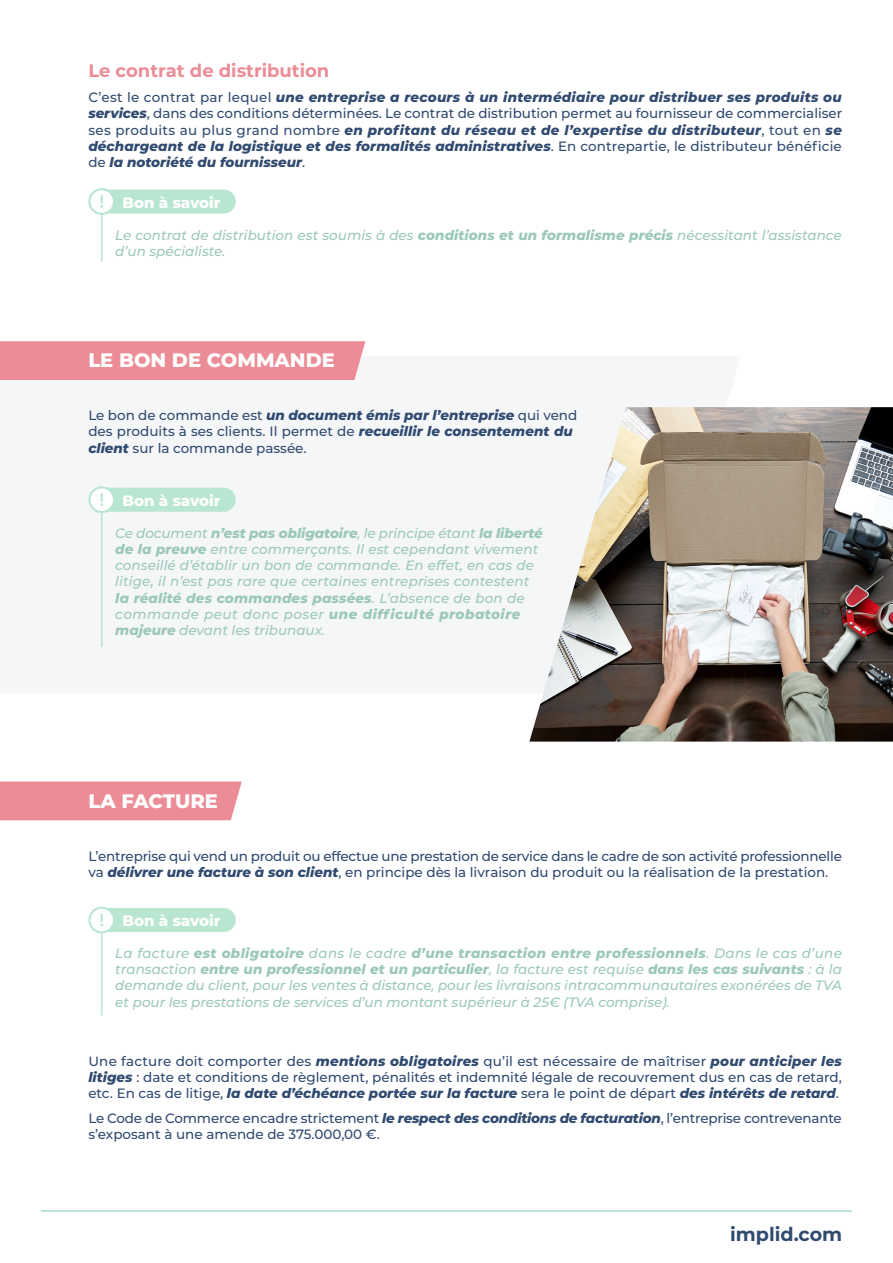
<style>
.page{position:relative;width:893px;height:1263px;background:#fff}
.page>*{position:absolute;margin:0;border:0;box-sizing:border-box;transform-origin:0 0}
.t1{font:800 19.5px "Montserrat";color:#fff}
.t2{font:700 19.05px "Montserrat";color:#304a70}
.t3{font:700 18px "Montserrat";color:#eb8c96}
.t4{font:800 15px "Montserrat";color:#fff}
.t5{font:italic 500 13.5px/16.2px "Montserrat";letter-spacing:.005em;color:#9bc8bb}
.t6{font:500 13.5px/16.2px "Montserrat";letter-spacing:-.01em;color:#304a70}
.t7{font:italic 800 13.5px/16.2px "Montserrat";color:#304a70;text-align:justify}
.s1{font-weight:500;font-style:normal}
.s2{font-weight:800}
.s3{font-weight:800;font-style:italic}
</style>
<div class="page">
<hr style="left:41px;top:1210px;width:811px;height:1px;background:#b8e6d1">
<div style="left:0;top:341px;width:365px;height:39px;background:#eb8c96"></div>
<div style="left:0;top:781px;width:242px;height:39px;background:#eb8c96"></div>
<hr style="left:101px;top:505px;width:1px;height:142px;background:#b8e6d1">
<div style="left:95px;top:488px;width:141px;height:24px;background:#b8e6d1;border-radius:12px"></div>
<svg style="left:88px;top:486px;width:27px;height:27px"></svg>
<hr style="left:101px;top:925px;width:1px;height:90px;background:#b8e6d1">
<div style="left:95px;top:908px;width:141px;height:24px;background:#b8e6d1;border-radius:12px"></div>
<svg style="left:88px;top:907px;width:25px;height:26px"></svg>
<hr style="left:101px;top:207px;width:1px;height:54px;background:#b8e6d1">
<div style="left:95px;top:189px;width:141px;height:25px;background:#b8e6d1;border-radius:12px"></div>
<svg style="left:88px;top:188px;width:27px;height:27px"></svg>
<img style="left:529px;top:407px;width:364px;height:335px">
<p class="t3" style="left:88px;top:58px;width:243px">Le contrat de distribution</p>
<p class="t7" style="left:88px;top:88px;width:755px"><span class="s1">C’est le contrat par lequel</span> une entreprise a recours à un intermédiaire pour distribuer ses produits ou services<span class="s1">, dans des conditions déterminées. Le contrat de distribution permet au fournisseur de commercialiser ses produits au plus grand nombre</span> en profitant du réseau et de l’expertise du distributeur<span class="s1">, tout en</span> se déchargeant de la logistique et des formalités administratives<span class="s1">. En contrepartie, le distributeur bénéficie de</span> la notoriété du fournisseur<span class="s1">.</span></p>
<p class="t4" style="left:123px;top:191px;width:99px">Bon à savoir</p>
<p class="t5" style="left:115px;top:226px;width:728px">Le contrat de distribution est soumis à des <span class="s2">conditions et un formalisme précis</span> nécessitant l’assistance d’un spécialiste.</p>
<p class="t1" style="left:88px;top:346px;width:248px">LE BON DE COMMANDE</p>
<p class="t6" style="left:88px;top:407px;width:491px">Le bon de commande est <span class="s3">un document émis par l’entreprise</span> qui vend des produits à ses clients. Il permet de <span class="s3">recueillir le consentement du client</span> sur la commande passée.</p>
<p class="t4" style="left:123px;top:490px;width:99px">Bon à savoir</p>
<p class="t5" style="left:115px;top:524px;width:429px">Ce document <span class="s2">n’est pas obligatoire</span>, le principe étant <span class="s2">la liberté de la preuve</span> entre commerçants. Il est cependant vivement conseillé d’établir un bon de commande. En effet, en cas de litige, il n’est pas rare que certaines entreprises contestent <span class="s2">la réalité des commandes passées</span>. L’absence de bon de commande peut donc poser <span class="s2">une difficulté probatoire majeure</span> devant les tribunaux.</p>
<p class="t1" style="left:88px;top:786px;width:131px">LA FACTURE</p>
<p class="t6" style="left:88px;top:847px;width:755px">L’entreprise qui vend un produit ou effectue une prestation de service dans le cadre de son activité professionnelle va <span class="s3">délivrer une facture à son client</span>, en principe dès la livraison du produit ou la réalisation de la prestation.</p>
<p class="t4" style="left:123px;top:910px;width:99px">Bon à savoir</p>
<p class="t5" style="left:115px;top:944px;width:728px;text-align:justify">La facture <span class="s2">est obligatoire</span> dans le cadre <span class="s2">d’une transaction entre professionnels</span>. Dans le cas d’une transaction <span class="s2">entre un professionnel et un particulier</span>, la facture est requise <span class="s2">dans les cas suivants</span> : à la demande du client, pour les ventes à distance, pour les livraisons intracommunautaires exonérées de TVA et pour les prestations de services d’un montant supérieur à 25€ (TVA comprise).</p>
<p class="t6" style="left:88px;top:1052px;width:755px;text-align:justify">Une facture doit comporter des <span class="s3">mentions obligatoires</span> qu’il est nécessaire de maîtriser <span class="s3">pour anticiper les litiges</span> : date et conditions de règlement, pénalités et indemnité légale de recouvrement dus en cas de retard, etc. En cas de litige, <span class="s3">la date d’échéance portée sur la facture</span> sera le point de départ <span class="s3">des intérêts de retard</span>.</p>
<p class="t6" style="left:88px;top:1109px;width:755px">Le Code de Commerce encadre strictement <span class="s3">le respect des conditions de facturation</span>, l’entreprise contrevenante s’exposant à une amende de 375.000,00 €.</p>
<h2 class="t2" style="left:730px;top:1221px;width:114px">implid.com</h2>
</div>
